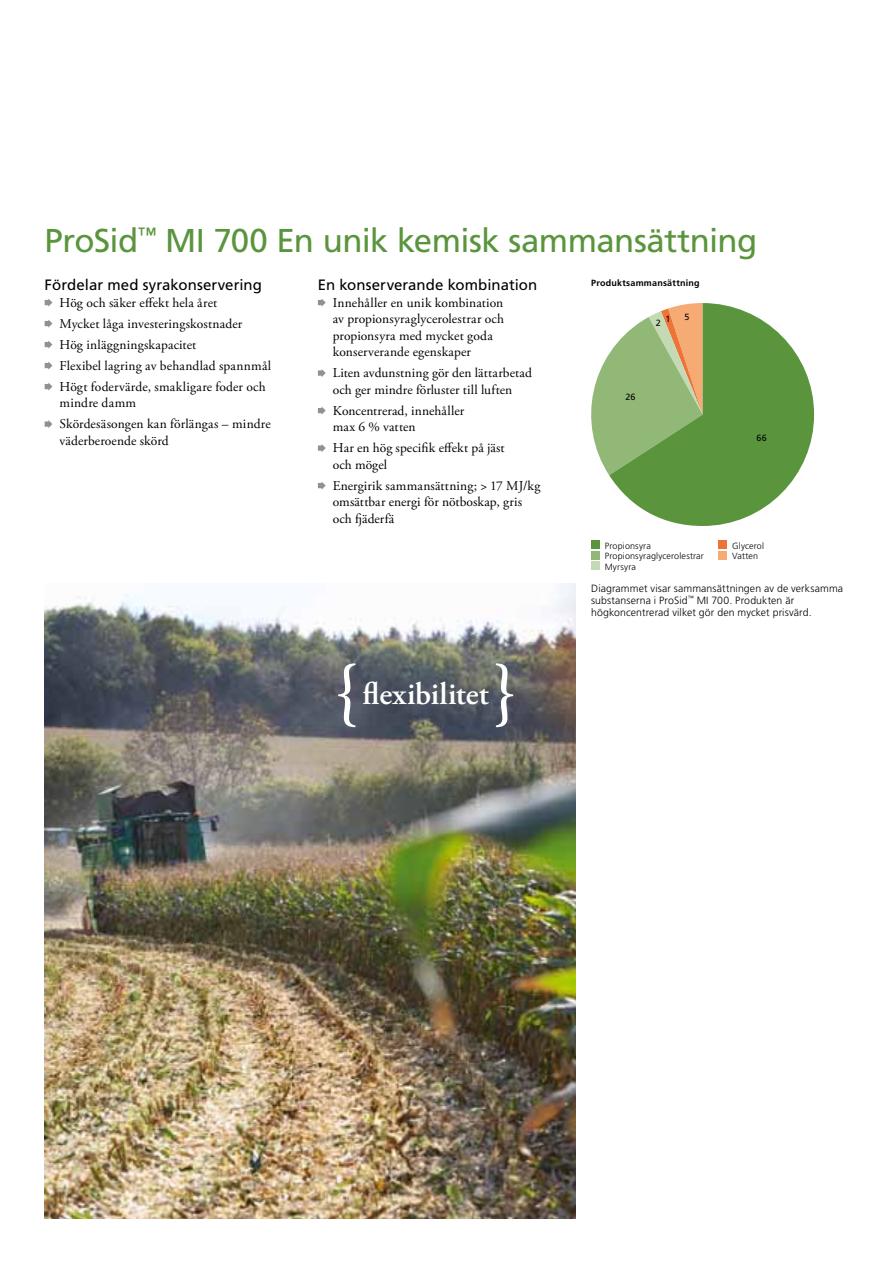
<style>
.page{position:relative;width:893px;height:1263px;background:#fff}
.page>*{position:absolute;margin:0;border:0;box-sizing:border-box;transform-origin:0 0}
.t1{font:33px "Frutiger LT Std";letter-spacing:-.02em;color:#5a953d}
.t2{font:600 31.5px "Adobe Garamond Pro";color:#fff}
.t3{font:15px "Frutiger LT Std";letter-spacing:.005em;color:#000}
.t4{font:13.5px/16.5px "Adobe Garamond Pro";letter-spacing:.01em;color:#000}
.t5{font:300 10.5px/12px "Frutiger LT Std";letter-spacing:.01em;color:#000}
.t6{font:300 9px "Frutiger LT Std";letter-spacing:.02em;color:#000}
.t7{font:700 9px "Frutiger LT Std";letter-spacing:.025em;color:#000}
.t8{font:9px "Frutiger LT Std";color:#000}
</style>
<div class="page">
<img style="left:45px;top:584px;width:530px;height:634px">
<svg style="left:45px;top:298px;width:7px;height:9px"></svg>
<svg style="left:45px;top:319px;width:7px;height:9px"></svg>
<svg style="left:45px;top:340px;width:7px;height:9px"></svg>
<svg style="left:45px;top:361px;width:7px;height:9px"></svg>
<svg style="left:45px;top:382px;width:7px;height:9px"></svg>
<svg style="left:45px;top:420px;width:7px;height:8px"></svg>
<svg style="left:338px;top:663px;width:18px;height:64px"></svg>
<svg style="left:496px;top:663px;width:17px;height:64px"></svg>
<svg style="left:318px;top:298px;width:8px;height:9px"></svg>
<svg style="left:318px;top:369px;width:8px;height:8px"></svg>
<svg style="left:318px;top:406px;width:8px;height:9px"></svg>
<svg style="left:318px;top:444px;width:8px;height:8px"></svg>
<svg style="left:318px;top:481px;width:8px;height:9px"></svg>
<div style="left:591px;top:540px;width:9px;height:9px;background:#5a953d"></div>
<div style="left:719px;top:540px;width:8px;height:9px;background:#ed7436"></div>
<div style="left:591px;top:551px;width:9px;height:8px;background:#92b878"></div>
<div style="left:719px;top:551px;width:8px;height:8px;background:#f6aa74"></div>
<div style="left:591px;top:561px;width:9px;height:9px;background:#c4dab4"></div>
<svg style="left:591px;top:354px;width:18px;height:121px"></svg>
<svg style="left:609px;top:303px;width:205px;height:223px;fill:#5a953d"></svg>
<h1 class="t1" style="left:45px;top:221px;width:714px">ProSid<sup>™</sup> MI 700 En unik kemisk sammansättning</h1>
<p class="t3" style="left:45px;top:276px;width:219px">Fördelar med syrakonservering</p>
<p class="t4" style="left:60px;top:292px;width:213px;line-height:21px">Hög och säker effekt hela året<br>Mycket låga investeringskostnader<br>Hög inläggningskapacitet<br>Flexibel lagring av behandlad spannmål Högt fodervärde, smakligare foder och</p>
<p class="t4" style="left:60px;top:393px;width:213px;line-height:21px">mindre damm<br>Skördesäsongen kan förlängas – mindre</p>
<p class="t4" style="left:60px;top:433px;width:111px">väderberoende skörd</p>
<p class="t3" style="left:318px;top:276px;width:221px">En konserverande kombination</p>
<p class="t4" style="left:333px;top:295px;width:173px">Innehåller en unik kombination av propionsyraglycerolestrar och propionsyra med mycket goda konserverande egenskaper</p>
<p class="t4" style="left:333px;top:365px;width:201px">Liten avdunstning gör den lättarbetad och ger mindre förluster till luften</p>
<p class="t4" style="left:333px;top:403px;width:133px">Koncentrerad, innehåller max 6 % vatten</p>
<p class="t4" style="left:333px;top:440px;width:173px">Har en hög specifik effekt på jäst och mögel</p>
<p class="t4" style="left:333px;top:478px;width:209px">Energirik sammansättning; &gt; 17 MJ/kg omsättbar energi för nötboskap, gris och fjäderfä</p>
<p class="t7" style="left:591px;top:277px;width:110px">Produktsammansättning</p>
<p class="t8" style="left:684px;top:311px;width:7px">5</p>
<p class="t8" style="left:665px;top:313px;width:7px">1</p>
<p class="t8" style="left:656px;top:318px;width:7px">2</p>
<p class="t8" style="left:625px;top:391px;width:11px">26</p>
<p class="t8" style="left:756px;top:433px;width:12px">66</p>
<p class="t6" style="left:605px;top:541px;width:48px">Propionsyra</p>
<p class="t6" style="left:732px;top:541px;width:33px">Glycerol</p>
<p class="t6" style="left:605px;top:551px;width:101px">Propionsyraglycerolestrar</p>
<p class="t6" style="left:732px;top:551px;width:28px">Vatten</p>
<p class="t6" style="left:605px;top:562px;width:33px">Myrsyra</p>
<h2 class="t2" style="left:363px;top:675px;width:128px">flexibilitet</h2>
<p class="t5" style="left:591px;top:582px;width:254px">Diagrammet visar sammansättningen av de verksamma substanserna i ProSid<sup>™</sup> MI 700. Produkten är högkoncentrerad vilket gör den mycket prisvärd.</p>
</div>
